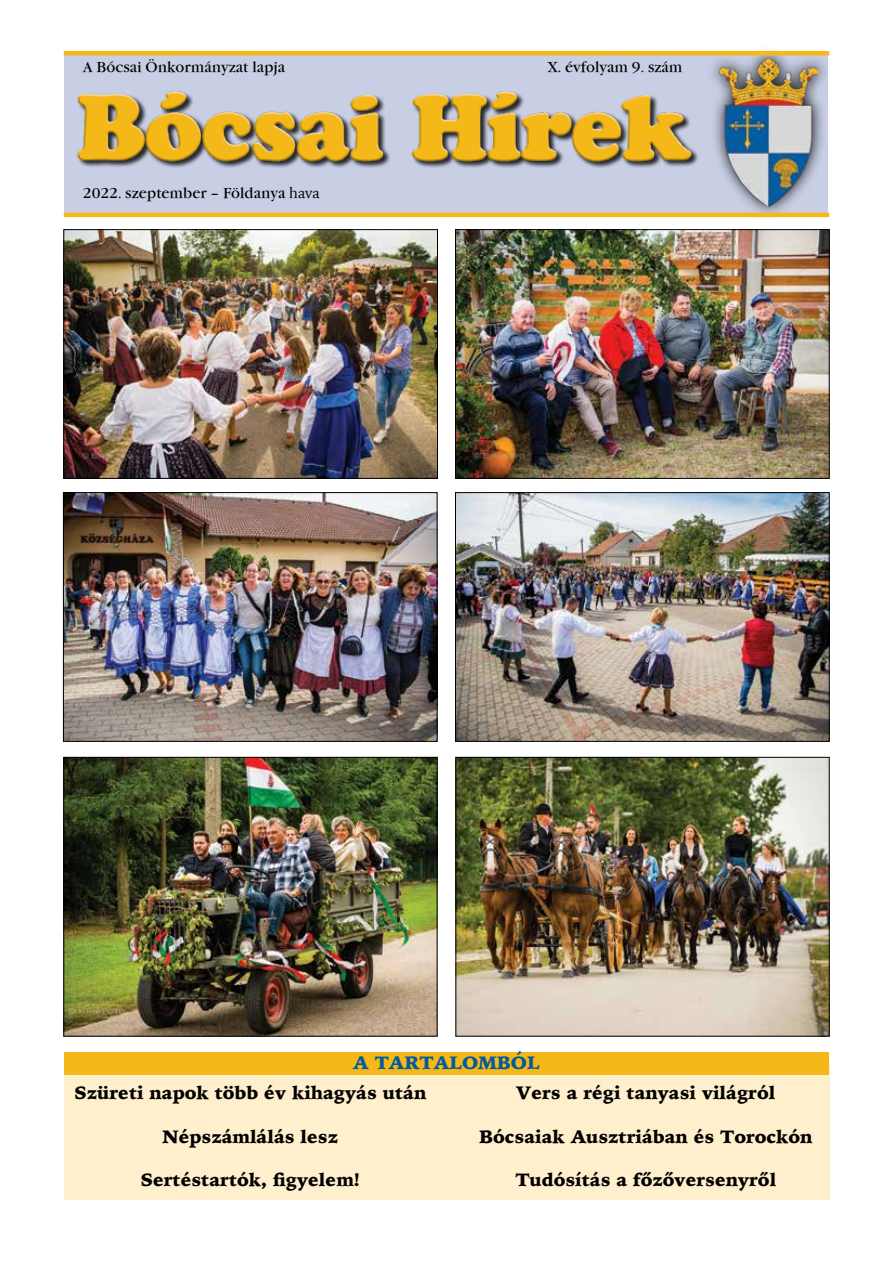
<style>
.page{position:relative;width:893px;height:1263px;background:#fff}
.page>*{position:absolute;margin:0;border:0;box-sizing:border-box;transform-origin:0 0}
.t1{font:18px "Iowan OS Blk PFL";color:#000}
.t2{font:18px "Iowan OS Blk PFL";color:#005a9e}
.t3{font:15px "Garamond PFL";color:#000}
.s1{font-family:"Iowan OS PFL"}
</style>
<div class="page">
<div style="left:65px;top:51px;width:763px;height:162px;background:#c8cee4"></div>
<svg style="left:706px;top:50px;width:124px;height:168px"></svg>
<img style="left:720px;top:59px;width:97px;height:147px">
<div style="left:64px;top:51px;width:765px;height:5px;background:#f5b819"></div>
<hr style="left:64px;top:213px;width:765px;height:4px;background:#f5b819">
<img style="left:76px;top:91px;width:622px;height:77px">
<div style="left:64px;top:1063px;width:765px;height:136px;background:#ffefcc"></div>
<div style="left:64px;top:1052px;width:765px;height:22px;background:#f5b819"></div>
<img style="left:65px;top:231px;width:371px;height:246px">
<div style="left:63px;top:229px;width:375px;height:250px;border:1px solid #000"></div>
<img style="left:457px;top:494px;width:371px;height:246px">
<div style="left:455px;top:492px;width:375px;height:250px;border:1px solid #000"></div>
<img style="left:65px;top:494px;width:370px;height:246px">
<div style="left:63px;top:492px;width:374px;height:250px;border:1px solid #000"></div>
<img style="left:65px;top:759px;width:370px;height:275px">
<div style="left:63px;top:757px;width:374px;height:279px;border:1px solid #000"></div>
<img style="left:457px;top:759px;width:371px;height:275px">
<div style="left:455px;top:757px;width:375px;height:279px;border:1px solid #000"></div>
<img style="left:457px;top:231px;width:371px;height:246px">
<div style="left:455px;top:229px;width:375px;height:250px;border:1px solid #000"></div>
<p class="t3" style="left:83px;top:58px;width:204px">A Bócsai Önkormányzat lapja</p>
<p class="t3" style="left:83px;top:184px;width:238px">2022. szeptember – Földanya <span class="s1">hava</span></p>
<p class="t3" style="left:547px;top:58px;width:137px">X. évfolyam 9. szám</p>
<p class="t2" style="left:353px;top:1050px;width:188px">A TARTALOMBÓL</p>
<p class="t1" style="left:74px;top:1080px;width:354px">Szüreti napok több év kihagyás után</p>
<p class="t1" style="left:162px;top:1123px;width:177px">Népszámlálás lesz</p>
<p class="t1" style="left:140px;top:1167px;width:221px">Sertéstartók, figyelem!</p>
<p class="t1" style="left:516px;top:1080px;width:261px">Vers a régi tanyasi világról</p>
<p class="t1" style="left:479px;top:1123px;width:335px">Bócsaiak Ausztriában és Torockón</p>
<p class="t1" style="left:515px;top:1167px;width:262px">Tudósítás a főzőversenyről</p>
</div>
